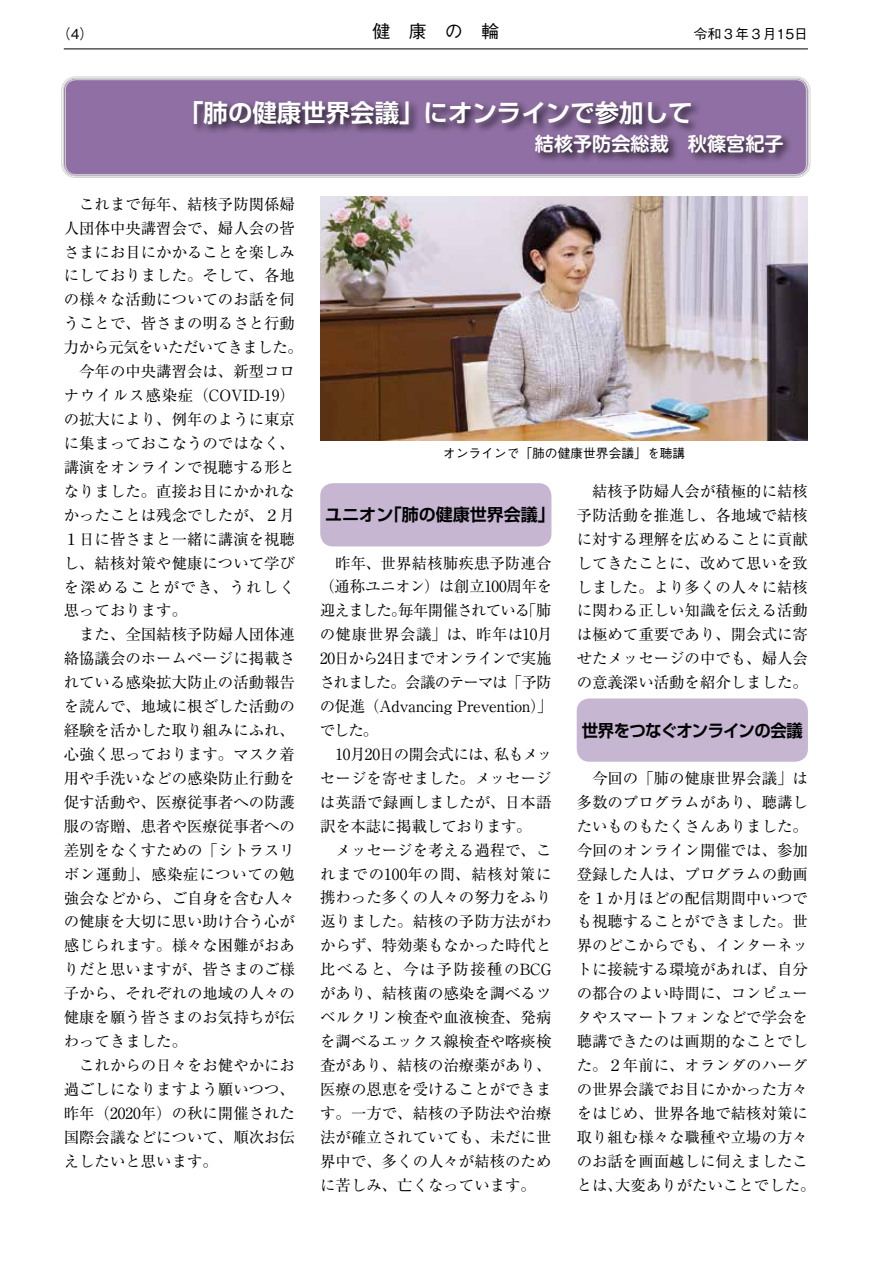
<style>
.page{position:relative;width:893px;height:1263px;background:#fff}
.page>*{position:absolute;margin:0;border:0;box-sizing:border-box;transform-origin:0 0}
.t1{font:700 24.45px "Shin Go Pr 6 N De";color:#fff}
.t2{font:700 19.2px "Shin M Go Pr 6 N De";color:#fff}
.t3{font:500 18px "Gothic BBB Pr 6 N";color:#000}
.t4{font:700 16.95px "Shin Go Pr 6 N De";letter-spacing:-.015em;color:#000}
.t5{font:700 16.95px "Shin Go Pr 6 N De";letter-spacing:-.035em;color:#000;scale:.96 1}
.t6{font:15.45px/23.9px "Ryumin Pr 6 N";color:#000}
.t7{font:500 13.8px "Gothic BBB Pr 6 N";color:#000}
.t8{font:500 12.75px "Gothic BBB Pr 6 N";color:#000}
</style>
<div class="page">
<hr style="left:64px;top:49px;width:744px;height:1px;background:#000">
<div style="left:320px;top:483px;width:231px;height:63px;background:#c6b6d2;border-radius:13px"></div>
<div style="left:577px;top:698px;width:231px;height:64px;background:#c6b6d2;border-radius:13px"></div>
<div style="left:64px;top:78px;width:744px;height:98px;background:#9070a4;border-radius:13px"></div>
<div style="left:61px;top:77px;width:749px;height:101px;border:1px solid #d3d3d4;border-radius:14px"></div>
<div style="left:63px;top:78px;width:746px;height:99px;border:1px solid #d3d3d4;border-radius:13px"></div>
<div style="left:65px;top:79px;width:742px;height:96px;border:1px solid #d3d3d4;border-radius:11px"></div>
<div style="left:191px;top:98px;width:511px;height:38px;background:#000;opacity:.75"></div>
<div style="left:532px;top:132px;width:262px;height:32px;background:#000;opacity:.75"></div>
<img style="left:320px;top:196px;width:488px;height:244px">
<p class="t7" style="left:57px;top:22px;width:38px">（4）</p>
<p class="t3" style="left:373px;top:17px;width:128px">健　康　の　輪</p>
<p class="t7" style="left:694px;top:22px;width:116px">令和３年３月15日</p>
<p class="t1" style="left:179px;top:93px;width:515px">「肺の健康世界会議」にオンラインで参加して</p>
<p class="t2" style="left:535px;top:128px;width:250px">結核予防会総裁　秋篠宮紀子</p>
<p class="t6" style="left:64px;top:191px;width:240px">　これまで毎年、結核予防関係婦人団体中央講習会で、婦人会の皆さまにお目にかかることを楽しみにしておりました。そして、各地の様々な活動についてのお話を伺うことで、皆さまの明るさと行動力から元気をいただいてきました。　今年の中央講習会は、新型コロナウイルス感染症（COVID-19）の拡大により、例年のように東京に集まっておこなうのではなく、講演をオンラインで視聴する形となりました。直接お目にかかれなかったことは残念でしたが、２月<br>１日に皆さまと一緒に講演を視聴し、結核対策や健康について学びを深めることができ、うれしく思っております。<br>　また、全国結核予防婦人団体連絡協議会のホームページに掲載されている感染拡大防止の活動報告を読んで、地域に根ざした活動の経験を活かした取り組みにふれ、心強く思っております。マスク着用や手洗いなどの感染防止行動を促す活動や、医療従事者への防護服の寄贈、患者や医療従事者への差別をなくすための「シトラスリボン運動」、感染症についての勉強会などから、ご自身を含む人々の健康を大切に思い助け合う心が感じられます。様々な困難がおありだと思いますが、皆さまのご様子から、それぞれの地域の人々の健康を願う皆さまのお気持ちが伝わってきました。<br>　これからの日々をお健やかにお過ごしになりますよう願いつつ、昨年（2020年）の秋に開催された国際会議などについて、順次お伝えしたいと思います。</p>
<p class="t8" style="left:443px;top:443px;width:244px">オンラインで「肺の健康世界会議」を聴講</p>
<p class="t4" style="left:325px;top:501px;width:231px">ユニオン「肺の健康世界会議」</p>
<p class="t6" style="left:319px;top:550px;width:235px">　昨年、世界結核肺疾患予防連合（通称ユニオン）は創立100周年を迎えました。毎年開催されている「肺の健康世界会議」は、昨年は10月<br>20日から24日までオンラインで実施されました。会議のテーマは「予防の促進（Advancing Prevention）」でした。<br>　10月20日の開会式には、私もメッセージを寄せました。メッセージは英語で録画しましたが、日本語訳を本誌に掲載しております。<br>　メッセージを考える過程で、これまでの100年の間、結核対策に携わった多くの人々の努力をふり返りました。結核の予防方法がわからず、特効薬もなかった時代と比べると、今は予防接種のBCGがあり、結核菌の感染を調べるツベルクリン検査や血液検査、発病を調べるエックス線検査や喀痰検査があり、結核の治療薬があり、医療の恩恵を受けることができます。一方で、結核の予防法や治療法が確立されていても、未だに世界中で、多くの人々が結核のために苦しみ、亡くなっています。</p>
<p class="t6" style="left:577px;top:478px;width:233px;text-align:justify">　結核予防婦人会が積極的に結核予防活動を推進し、各地域で結核に対する理解を広めることに貢献してきたことに、改めて思いを致しました。より多くの人々に結核に関わる正しい知識を伝える活動は極めて重要であり、開会式に寄せたメッセージの中でも、婦人会の意義深い活動を紹介しました。</p>
<p class="t5" style="left:582px;top:716px;width:232px">世界をつなぐオンラインの会議</p>
<p class="t6" style="left:577px;top:765px;width:240px">　今回の「肺の健康世界会議」は多数のプログラムがあり、聴講したいものもたくさんありました。今回のオンライン開催では、参加登録した人は、プログラムの動画を１か月ほどの配信期間中いつでも視聴することができました。世界のどこからでも、インターネットに接続する環境があれば、自分の都合のよい時間に、コンピュータやスマートフォンなどで学会を聴講できたのは画期的なことでした。２年前に、オランダのハーグの世界会議でお目にかかった方々をはじめ、世界各地で結核対策に取り組む様々な職種や立場の方々のお話を画面越しに伺えましたことは、大変ありがたいことでした。</p>
</div>
